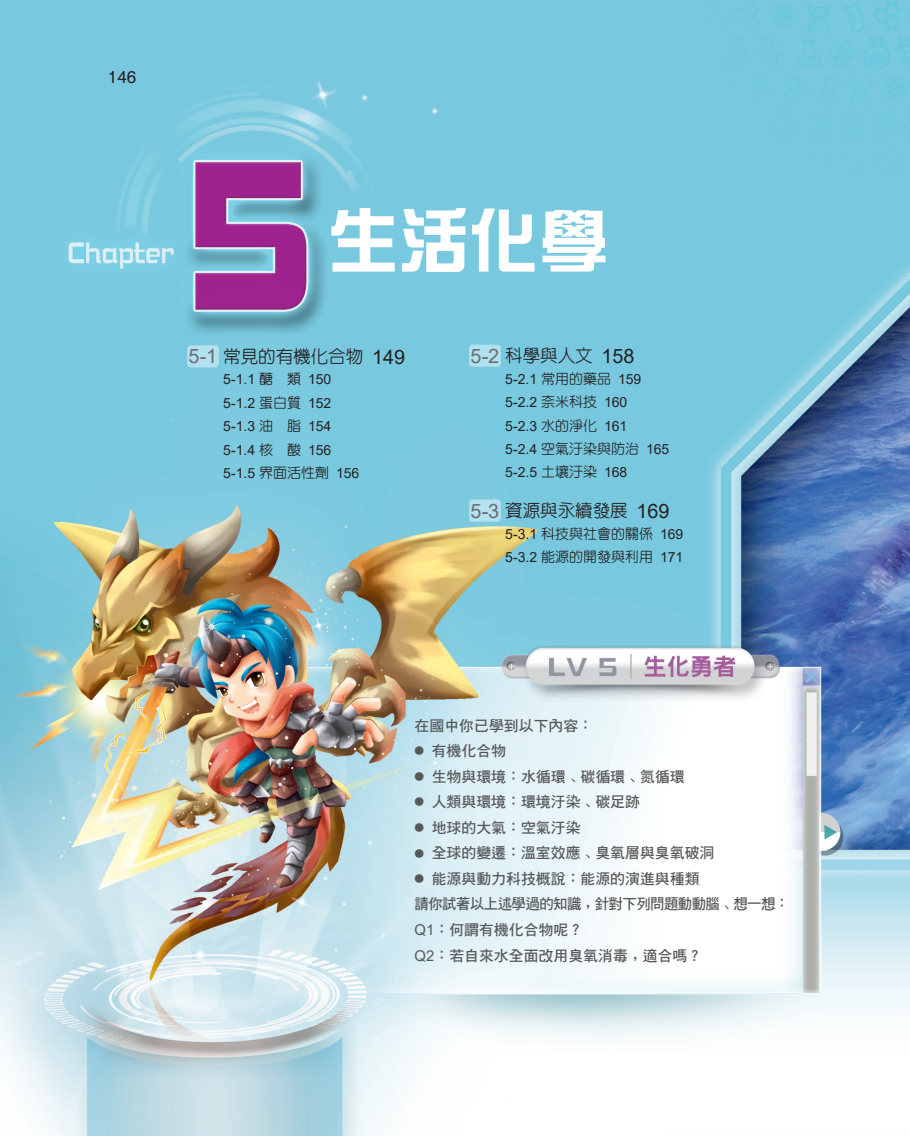
<style>
.page{position:relative;width:910px;height:1136px;background:#fff}
.page>*{position:absolute;margin:0;border:0;box-sizing:border-box;transform-origin:0 0}
.t1{font:70.2px "DF Zong Yi Std W7";color:#fff}
.t2{font:500 17.55px "AR Yuan B5";color:#231f20}
.t3{font:16.95px "Helvetica";color:#231f20}
.t4{font:14.85px/25.5px "DF Hei Std W7";color:#57585a}
.t5{font:13.95px/23.4px "Arial";color:#231f20}
.s1{font-family:"Arial";font-weight:400;font-size:19.8px;color:#6c6d70}
.s2{font-family:"Arial";font-weight:400;font-size:19.8px}
.s3{font-family:"AR Yuan B5";font-weight:500}
.s4{font-size:9.6px}
.s5{font-family:"AR Hei B5";font-weight:700}
.s6{font-family:"Arial"}
</style>
<div class="page">
<img style="left:0;top:0;width:910px;height:1135px">
<div style="left:187px;top:345px;width:32px;height:22px;background:#b3e1ef;border-radius:4px"></div>
<div style="left:469px;top:344px;width:32px;height:23px;background:#b1e0ef;border-radius:4px"></div>
<div style="left:469px;top:499px;width:32px;height:22px;background:#b3e1ef;border-radius:4px"></div>
<p class="t3" style="left:108px;top:67px;width:30px">146</p>
<h1 class="t1" style="left:328px;top:202px;width:282px">生活化學</h1>
<p class="t2" style="left:189px;top:347px;width:218px"><span class="s1">5-1</span> 常見的有機化合物 <span class="s2">149</span></p>
<p class="t5" style="left:223px;top:367px;width:138px">5-1.1 <span class="s3">醣 類</span> 150<br>5-1.2 <span class="s3">蛋白質</span> 152<br>5-1.3 <span class="s3">油 脂</span> 154<br>5-1.4 <span class="s3">核 酸</span> 156<br>5-1.5 <span class="s3">界面活性劑</span> 156</p>
<p class="t2" style="left:471px;top:347px;width:165px"><span class="s1">5-2</span> 科學與人文 <span class="s2">158</span></p>
<p class="t5" style="left:505px;top:367px;width:166px">5-2.1 <span class="s3">常用的藥品</span> 159<br>5-2.2 <span class="s3">奈米科技</span> 160<br>5-2.3 <span class="s3">水的淨化</span> 161<br>5-2.4 <span class="s3">空氣汙染與防治</span> 165<br>5-2.5 <span class="s3">土壤汙染</span> 168</p>
<p class="t2" style="left:471px;top:501px;width:200px"><span class="s1">5-3</span> 資源與永續發展 <span class="s2">169</span></p>
<p class="t5" style="left:505px;top:521px;width:180px">5-3.1 <span class="s3">科技與社會的關係</span> 169<br>5-3.2 <span class="s3">能源的開發與利用</span> 171</p>
<p class="t4" style="left:415px;top:712px;width:180px">在國中你已學到以下內容：</p>
<p class="t4" style="left:415px;top:738px;width:93px"><span class="s4">●</span> 有機化合物</p>
<p class="t4" style="left:415px;top:763px;width:272px"><span class="s4">●</span> 生物與環境：水循環<span class="s5">﹑</span>碳循環<span class="s5">﹑</span>氮循環</p>
<p class="t4" style="left:415px;top:789px;width:227px"><span class="s4">●</span> 人類與環境：環境汙染<span class="s5">﹑</span>碳足跡</p>
<p class="t4" style="left:415px;top:814px;width:167px"><span class="s4">●</span> 地球的大氣：空氣汙染</p>
<p class="t4" style="left:415px;top:840px;width:301px"><span class="s4">●</span> 全球的變遷：溫室效應<span class="s5">﹑</span>臭氧層與臭氧破洞</p>
<p class="t4" style="left:415px;top:865px;width:376px"><span class="s4">●</span> 能源與動力科技概說：能源的演進與種類<br>請你試著以上述學過的知識<span class="s5">﹐</span>針對下列問題動動腦<span class="s5">﹑</span>想一想：<br><span class="s6">Q1</span>：何謂有機化合物呢？<br><span class="s6">Q2</span>：若自來水全面改用臭氧消毒<span class="s5">﹐</span>適合嗎？</p>
</div>
